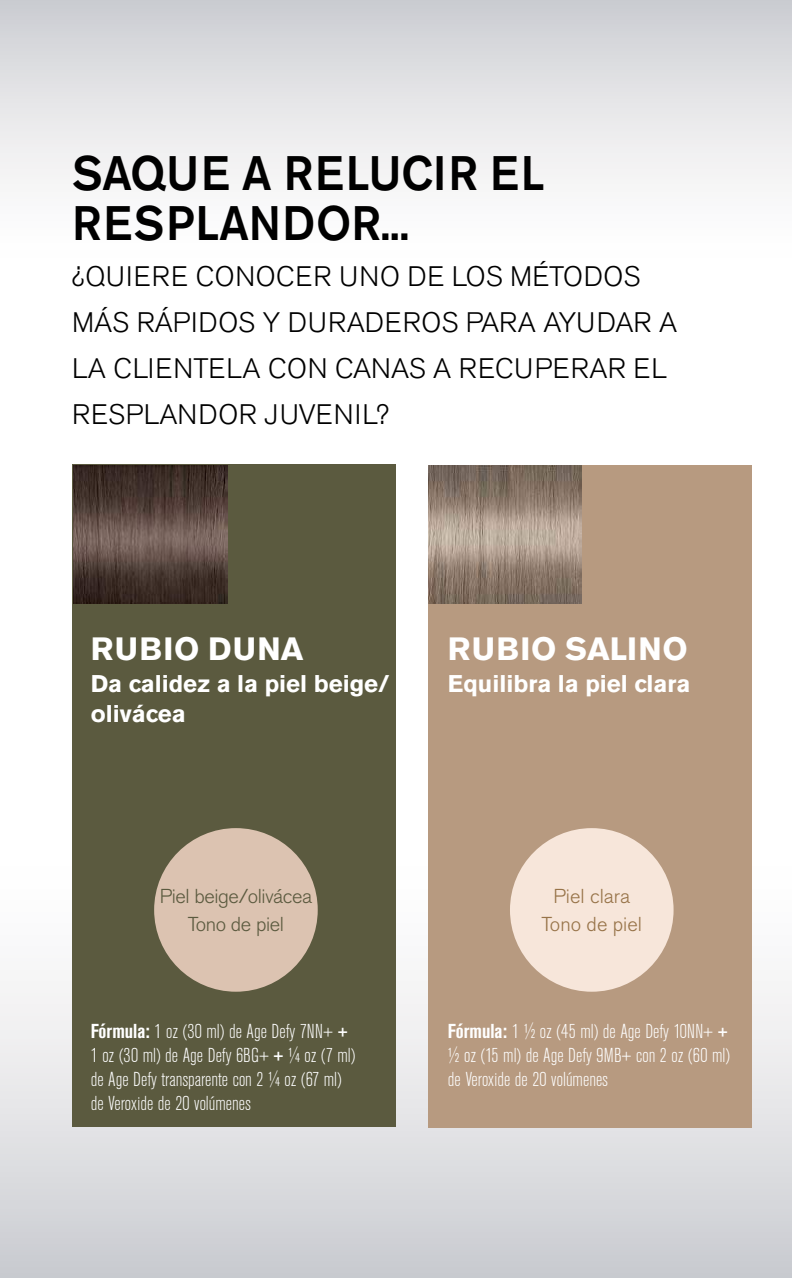
<style>
.page{position:relative;width:792px;height:1278px;background:#fff}
.page>*{position:absolute;margin:0;border:0;box-sizing:border-box;transform-origin:0 0}
.t1{font:500 48px/50px "Akzidenz Grotesk BE";letter-spacing:.02em;color:#000;scale:.95 1}
.t2{font:700 32px "Akzidenz Grotesk BE";letter-spacing:.02em;color:#fff}
.t3{font:700 32px "Akzidenz Grotesk BE";letter-spacing:.04em;color:#fff}
.t4{font:300 28px/46px "Akzidenz Grotesk BE";letter-spacing:.02em;color:#000}
.t5{font:700 24px/30px "Akzidenz Grotesk BE";color:#fff}
.t6{font:300 condensed 20px/24px "Akzidenz Grotesk BE";color:#fff}
.t7{font:300 20px/28px "Akzidenz Grotesk BE";letter-spacing:-.02em;color:#5b5a3f;text-align:center}
.t8{font:300 20px/28px "Akzidenz Grotesk BE";color:#977348;text-align:center}
.s1{font-weight:700}
</style>
<div class="page">
<div style="left:0;top:792px;width:792px;height:486px;background:linear-gradient(to bottom,#fff,#cfd0d5)"></div>
<div style="left:0;top:0;width:792px;height:304px;background:linear-gradient(to bottom,#d1d2d6,#fff)"></div>
<div style="left:72px;top:464px;width:324px;height:663px;background:#5b5a3f"></div>
<div style="left:428px;top:466px;width:324px;height:662px;background:#b79a80"></div>
<img style="left:73px;top:466px;width:154px;height:138px">
<img style="left:428px;top:466px;width:154px;height:138px">
<div style="left:154px;top:828px;width:164px;height:164px;background:#dcc3b1;border-radius:50%"></div>
<div style="left:510px;top:828px;width:164px;height:164px;background:#f7e6da;border-radius:50%"></div>
<h1 class="t1" style="left:72px;top:148px;width:499px">SAQUE A RELUCIR EL<br>RESPLANDOR...</h1>
<h3 class="t4" style="left:72px;top:254px;width:607px">¿QUIERE CONOCER UNO DE LOS MÉTODOS<br>MÁS RÁPIDOS Y DURADEROS PARA AYUDAR A<br>LA CLIENTELA CON CANAS A RECUPERAR EL<br>RESPLANDOR JUVENIL?</h3>
<h2 class="t3" style="left:91px;top:630px;width:214px">RUBIO DUNA</h2>
<p class="t5" style="left:91px;top:669px;width:300px">Da calidez a la piel beige/ olivácea</p>
<h2 class="t2" style="left:448px;top:630px;width:242px">RUBIO SALINO</h2>
<p class="t5" style="left:448px;top:669px;width:244px">Equilibra la piel clara</p>
<p class="t7" style="left:160px;top:883px;width:154px">Piel beige/olivácea<br>Tono de piel</p>
<p class="t8" style="left:542px;top:883px;width:102px">Piel clara<br>Tono de piel</p>
<p class="t6" style="left:91px;top:1020px;width:266px"><span class="s1">Fórmula:</span> 1 oz (30 ml) de Age Defy 7NN+ <span class="s1">+ </span>1 oz (30 ml) de Age Defy 6BG+ <span class="s1">+</span> ¼ oz (7 ml) de Age Defy transparente con 2 ¼ oz (67 ml) de Veroxide de 20 volúmenes</p>
<p class="t6" style="left:448px;top:1020px;width:284px;text-align:justify"><span class="s1">Fórmula:</span> 1 ½ oz (45 ml) de Age Defy 10NN+ <span class="s1">+ </span>½ oz (15 ml) de Age Defy 9MB+ con 2 oz (60 ml) de Veroxide de 20 volúmenes</p>
</div>
